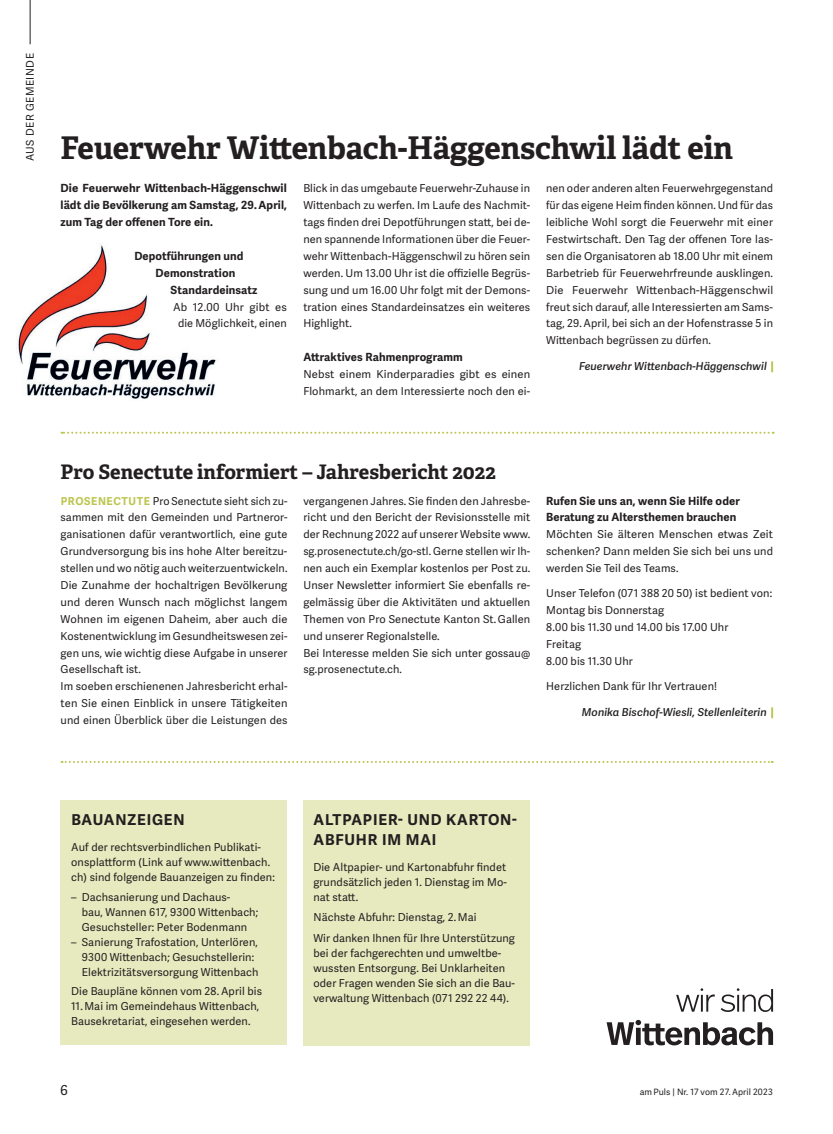
<style>
.page{position:relative;width:833px;height:1134px;background:#fff}
.page>*{position:absolute;margin:0;border:0;box-sizing:border-box;transform-origin:0 0}
.t1{font:700 31.25px "Adelle";letter-spacing:-.005em;color:#231f20}
.t2{font:700 20px "Adelle";color:#231f20}
.t3{font:700 15px/20px "Adelle Sans";letter-spacing:.055em;color:#231f20}
.t4{font:13.75px "Adelle Sans";color:#231f20}
.t5{font:700 11.25px/16.9px "Adelle Sans";letter-spacing:.01em;color:#231f20;text-align:justify}
.t6{font:11px/16.9px "Adelle Sans";letter-spacing:.01em;color:#231f20}
.t7{font:italic 600 11px "Adelle Sans";letter-spacing:.005em;color:#231f20}
.t8{font:10.62px "Adelle Sans";letter-spacing:.05em;color:#231f20}
.t9{font:8.75px "Adelle Sans";letter-spacing:.01em;color:#231f20}
.s1{font-weight:700;color:#bcc54e}
</style>
<div class="page">
<hr style="left:832px;top:0;width:1px;height:1134px;background:#ece7ec">
<hr style="left:30px;top:0;width:1px;height:44px;background:#231f20">
<img style="left:16px;top:243px;width:200px;height:156px">
<svg style="left:771px;top:361px;width:2px;height:11px"></svg>
<svg style="left:771px;top:707px;width:2px;height:11px"></svg>
<svg style="left:62px;top:761px;width:710px;height:2px"></svg>
<svg style="left:62px;top:432px;width:711px;height:2px"></svg>
<div style="left:61px;top:800px;width:226px;height:245px;background:#e6eabe"></div>
<div style="left:303px;top:800px;width:226px;height:245px;background:#e6eabe"></div>
<svg style="left:606px;top:1020px;width:167px;height:25px"></svg>
<svg style="left:676px;top:988px;width:97px;height:24px"></svg>
<p class="t8" style="left:24px;top:161px;width:110px;rotate:-90deg">AUS DER GEMEINDE</p>
<h1 class="t1" style="left:61px;top:128px;width:674px">Feuerwehr Wittenbach-Häggenschwil lädt ein</h1>
<p class="t5" style="left:61px;top:180px;width:228px">Die Feuerwehr Wittenbach-Häggenschwil lädt die Bevölkerung am Samstag, 29. April, zum Tag der offenen Tore ein.</p>
<p class="t5" style="left:134px;top:248px;width:111px">Depotführungen und</p>
<p class="t5" style="left:156px;top:265px;width:81px">Demonstration</p>
<p class="t5" style="left:171px;top:281px;width:88px">Standardeinsatz</p>
<p class="t6" style="left:173px;top:299px;width:115px;text-align:center">Ab 12.00 Uhr gibt es die Möglichkeit, einen</p>
<p class="t6" style="left:303px;top:180px;width:228px;text-align:justify">Blick in das umgebaute Feuerwehr-Zuhause in Wittenbach zu werfen. Im Laufe des Nachmit&shy;tags finden drei Depotführungen statt, bei de&shy;nen spannende Informationen über die Feuer&shy;wehr Wittenbach-Häggenschwil zu hören sein werden. Um 13.00 Uhr ist die offizielle Begrüs&shy;sung und um 16.00 Uhr folgt mit der Demons&shy;tration eines Standardeinsatzes ein weiteres Highlight.</p>
<p class="t5" style="left:303px;top:349px;width:161px">Attraktives Rahmenprogramm</p>
<p class="t6" style="left:303px;top:366px;width:228px">Nebst einem Kinderparadies gibt es einen<br>Flohmarkt, an dem Interessierte noch den ei-</p>
<p class="t6" style="left:546px;top:180px;width:228px;text-align:justify">nen oder anderen alten Feuerwehrgegenstand für das eigene Heim finden können. Und für das leibliche Wohl sorgt die Feuerwehr mit einer Festwirtschaft. Den Tag der offenen Tore las&shy;sen die Organisatoren ab 18.00 Uhr mit einem Barbetrieb für Feuerwehrfreunde ausklingen.<br>Die Feuerwehr Wittenbach-Häggenschwil freut sich darauf, alle Interessierten am Sams&shy;tag, 29. April, bei sich an der Hofenstrasse 5 in Wittenbach begrüssen zu dürfen.</p>
<p class="t7" style="left:579px;top:359px;width:189px">Feuerwehr Wittenbach-Häggenschwil</p>
<h2 class="t2" style="left:61px;top:459px;width:437px">Pro Senectute informiert – Jahresbericht 2022</h2>
<p class="t6" style="left:61px;top:493px;width:228px"><span class="s1">PROSENECTUTE</span> Pro Senectute sieht sich zu&shy;sammen mit den Gemeinden und Partneror&shy;ganisationen dafür verantwortlich, eine gute Grundversorgung bis ins hohe Alter bereitzu&shy;stellen und wo nötig auch weiterzuentwickeln.<br>Die Zunahme der hochaltrigen Bevölkerung und deren Wunsch nach möglichst langem Wohnen im eigenen Daheim, aber auch die Kostenentwicklung im Gesundheitswesen zei&shy;gen uns, wie wichtig diese Aufgabe in unserer Gesellschaft ist.<br>Im soeben erschienenen Jahresbericht erhal&shy;ten Sie einen Einblick in unsere Tätigkeiten und einen Überblick über die Leistungen des</p>
<p class="t6" style="left:303px;top:493px;width:228px">vergangenen Jahres. Sie finden den Jahresbe&shy;richt und den Bericht der Revisionsstelle mit der Rechnung 2022 auf unserer Website www. sg.prosenectute.ch/go-stl. Gerne stellen wir Ih&shy;nen auch ein Exemplar kostenlos per Post zu.<br>Unser Newsletter informiert Sie ebenfalls re&shy;gelmässig über die Aktivitäten und aktuellen Themen von Pro Senectute Kanton St. Gallen und unserer Regionalstelle.<br>Bei Interesse melden Sie sich unter gossau@ sg.prosenectute.ch.</p>
<p class="t5" style="left:546px;top:492px;width:195px">Rufen Sie uns an, wenn Sie Hilfe oder<br>Beratung zu Altersthemen brauchen</p>
<p class="t6" style="left:546px;top:526px;width:228px;text-align:justify">Möchten Sie älteren Menschen etwas Zeit schenken? Dann melden Sie sich bei uns und werden Sie Teil des Teams.</p>
<p class="t6" style="left:546px;top:585px;width:227px">Unser Telefon (071 388 20 50) ist bedient von:<br>Montag bis Donnerstag<br>8.00 bis 11.30 und 14.00 bis 17.00 Uhr<br>Freitag<br>8.00 bis 11.30 Uhr</p>
<p class="t6" style="left:546px;top:678px;width:172px">Herzlichen Dank für Ihr Vertrauen!</p>
<p class="t7" style="left:582px;top:705px;width:186px">Monika Bischof-Wiesli, Stellenleiterin</p>
<h3 class="t3" style="left:71px;top:810px;width:115px">BAUANZEIGEN</h3>
<p class="t6" style="left:71px;top:840px;width:205px;line-height:15px">Auf der rechtsverbindlichen Publikati&shy;onsplattform (Link auf www.wittenbach. ch) sind folgende Bauanzeigen zu finden:</p>
<p class="t6" style="left:82px;top:890px;width:178px;line-height:15px;text-indent:-11px">– Dachsanierung und Dachaus-<br>bau, Wannen 617, 9300 Wittenbach;<br>Gesuchsteller: Peter Bodenmann</p>
<p class="t6" style="left:82px;top:935px;width:178px;line-height:15px;text-indent:-11px">– Sanierung Trafostation, Unterlören,<br>9300 Wittenbach; Gesuchstellerin:<br>Elektrizitätsversorgung Wittenbach</p>
<p class="t6" style="left:71px;top:983px;width:192px">Die Baupläne können vom 28. April bis</p>
<p class="t6" style="left:71px;top:999px;width:190px;line-height:15px">11. Mai im Gemeindehaus Wittenbach,<br>Bausekretariat, eingesehen werden.</p>
<h3 class="t3" style="left:313px;top:810px;width:205px">ALTPAPIER- UND KARTON-<br>ABFUHR IM MAI</h3>
<p class="t6" style="left:313px;top:860px;width:195px;line-height:15px;text-align:justify">Die Altpapier- und Kartonabfuhr findet grundsätzlich jeden 1. Dienstag im Mo&shy;nat statt.</p>
<p class="t6" style="left:313px;top:907px;width:203px;line-height:20.2px">Nächste Abfuhr: Dienstag, 2. Mai<br>Wir danken Ihnen für Ihre Unterstützung</p>
<p class="t6" style="left:313px;top:945px;width:203px;line-height:15px">bei der fachgerechten und umweltbe&shy;wussten Entsorgung. Bei Unklarheiten oder Fragen wenden Sie sich an die Bau&shy;verwaltung Wittenbach (071 292 22 44).</p>
<p class="t4" style="left:60px;top:1082px;width:9px">6</p>
<p class="t9" style="left:639px;top:1087px;width:134px">am Puls | Nr. 17 vom 27. April 2023</p>
</div>
